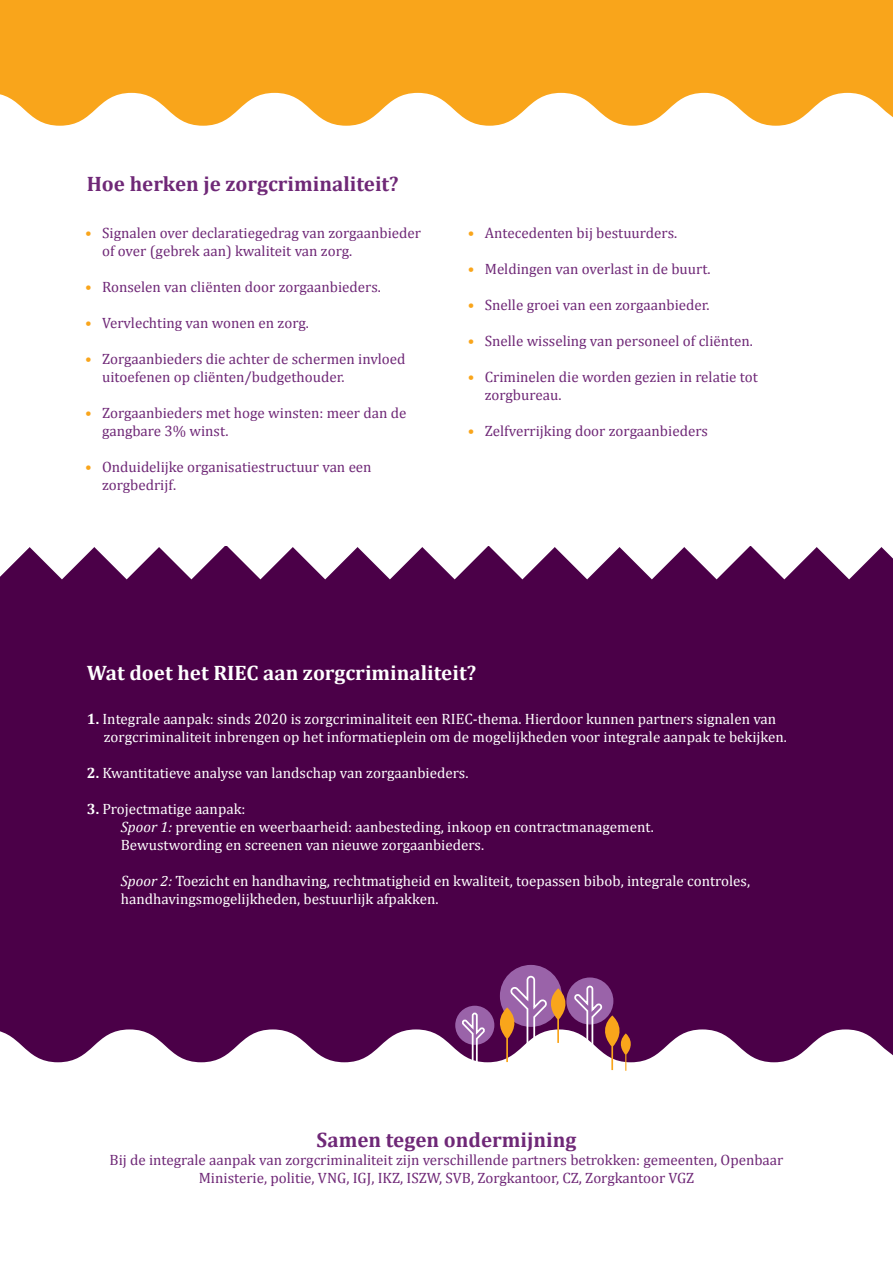
<style>
.page{position:relative;width:893px;height:1263px;background:#fff}
.page>*{position:absolute;margin:0;border:0;box-sizing:border-box;transform-origin:0 0}
.t1{font:700 21px "Cambria";color:#6f2877}
.t2{font:700 21px "Cambria";color:#fff}
.t3{font:15px/18px "Cambria";color:#6f2877}
.t4{font:15px/18px "Cambria";color:#fff}
.s1{color:#f9a51b}
.s2{font-weight:700}
.s3{font-style:italic}
</style>
<div class="page">
<div style="left:0;top:0;width:893px;height:675px;background:#f9a51b"></div>
<div style="left:0;top:93px;width:893px;height:419px;background:#fff"></div>
<div style="left:0;top:546px;width:893px;height:555px;background:#4b0048"></div>
<svg style="left:0;top:512px;width:893px;height:67px"></svg>
<svg style="left:0;top:1029px;width:893px;height:72px;fill:#fff"></svg>
<svg style="left:598px;top:1015px;width:28px;height:31px"></svg>
<svg style="left:616px;top:1033px;width:19px;height:21px"></svg>
<div style="left:500px;top:965px;width:62px;height:62px;background:#9a63a9;border-radius:50%"></div>
<svg style="left:508px;top:975px;width:41px;height:96px"></svg>
<div style="left:566px;top:977px;width:47px;height:47px;background:#9a63a9;border-radius:50%"></div>
<svg style="left:572px;top:985px;width:32px;height:73px"></svg>
<svg style="left:493px;top:1007px;width:28px;height:31px"></svg>
<svg style="left:544px;top:988px;width:28px;height:31px"></svg>
<div style="left:455px;top:1006px;width:39px;height:39px;background:#9a63a9;border-radius:50%"></div>
<svg style="left:460px;top:1012px;width:27px;height:61px"></svg>
<h1 class="t1" style="left:87px;top:169px;width:313px">Hoe herken je zorgcriminaliteit?</h1>
<p class="t3" style="left:102px;top:224px;width:321px;text-indent:-17px"><span class="s1">•</span> Signalen over declaratiegedrag van zorgaanbieder of over (gebrek aan) kwaliteit van zorg.</p>
<p class="t3" style="left:85px;top:278px;width:297px"><span class="s1">•</span> Ronselen van cliënten door zorgaanbieders.</p>
<p class="t3" style="left:85px;top:314px;width:225px"><span class="s1">•</span> Vervlechting van wonen en zorg.</p>
<p class="t3" style="left:102px;top:350px;width:305px;text-indent:-17px"><span class="s1">•</span> Zorgaanbieders die achter de schermen invloed uitoefenen op cliënten/budgethouder.</p>
<p class="t3" style="left:102px;top:404px;width:306px;text-indent:-17px"><span class="s1">•</span> Zorgaanbieders met hoge winsten: meer dan de gangbare 3% winst.</p>
<p class="t3" style="left:102px;top:458px;width:271px;text-indent:-17px"><span class="s1">•</span> Onduidelijke organisatiestructuur van een zorgbedrijf.</p>
<p class="t3" style="left:468px;top:224px;width:211px"><span class="s1">•</span> Antecedenten bij bestuurders.</p>
<p class="t3" style="left:468px;top:260px;width:244px"><span class="s1">•</span> Meldingen van overlast in de buurt.</p>
<p class="t3" style="left:468px;top:296px;width:243px"><span class="s1">•</span> Snelle groei van een zorgaanbieder.</p>
<p class="t3" style="left:468px;top:332px;width:287px"><span class="s1">•</span> Snelle wisseling van personeel of cliënten.</p>
<p class="t3" style="left:485px;top:368px;width:275px;text-indent:-17px"><span class="s1">•</span> Criminelen die worden gezien in relatie tot zorgbureau.</p>
<p class="t3" style="left:468px;top:422px;width:242px"><span class="s1">•</span> Zelfverrijking door zorgaanbieders</p>
<h1 class="t2" style="left:87px;top:658px;width:391px">Wat doet het RIEC aan zorgcriminaliteit?</h1>
<p class="t4" style="left:104px;top:709px;width:685px;text-indent:-17px"><span class="s2">1.</span> Integrale aanpak: sinds 2020 is zorgcriminaliteit een RIEC-thema. Hierdoor kunnen partners signalen van zorgcriminaliteit inbrengen op het informatieplein om de mogelijkheden voor integrale aanpak te bekijken.</p>
<p class="t4" style="left:87px;top:763px;width:383px"><span class="s2">2.</span> Kwantitatieve analyse van landschap van zorgaanbieders.</p>
<p class="t4" style="left:121px;top:799px;width:534px;text-indent:-34px"><span class="s2">3.</span> Projectmatige aanpak:<br><span class="s3">Spoor 1:</span> preventie en weerbaarheid: aanbesteding, inkoop en contractmanagement.<br>Bewustwording en screenen van nieuwe zorgaanbieders.</p>
<p class="t4" style="left:121px;top:871px;width:631px"><span class="s3">Spoor 2:</span> Toezicht en handhaving, rechtmatigheid en kwaliteit, toepassen bibob, integrale controles, handhavingsmogelijkheden, bestuurlijk afpakken.</p>
<h1 class="t1" style="left:317px;top:1125px;width:261px">Samen tegen ondermijning</h1>
<p class="t3" style="left:110px;top:1151px;width:675px;text-align:center">Bij de integrale aanpak van zorgcriminaliteit zijn verschillende partners betrokken: gemeenten, Openbaar<br>Ministerie, politie, VNG, IGJ, IKZ, ISZW, SVB, Zorgkantoor, CZ, Zorgkantoor VGZ</p>
</div>
